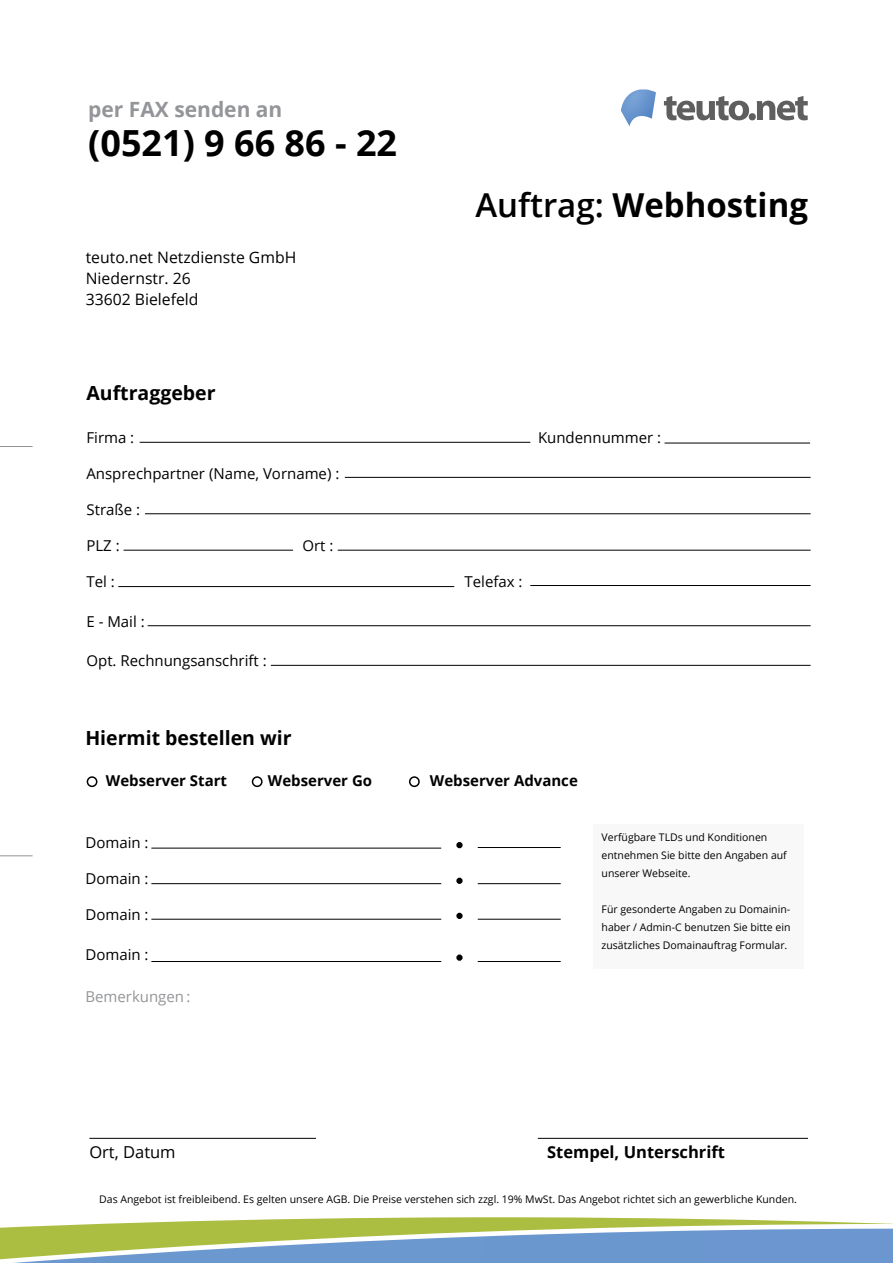
<style>
.page{position:relative;width:893px;height:1263px;background:#fff}
.page>*{position:absolute;margin:0;border:0;box-sizing:border-box;transform-origin:0 0}
.t1{font:700 36px "Open Sans";color:#000}
.t2{font:700 33px "Open Sans";color:#000}
.t3{font:700 21px "Open Sans";color:#939598}
.t4{font:700 19.5px "Open Sans";color:#000}
.t5{font:700 16.5px "Open Sans";color:#000}
.t6{font:16.5px "Open Sans";color:#000}
.t7{font:15.75px/21px "Open Sans";color:#000}
.t8{font:15px "Open Sans";color:#000}
.t9{font:700 15px "Open Sans";color:#000}
.t10{font:15px "Open Sans";color:#939598}
.t11{font:10.5px/18px "Open Sans";color:#000}
.s1{font-weight:600}
</style>
<div class="page">
<svg style="left:0;top:1217px;width:893px;height:46px;background:#9ab6a6"></svg>
<svg style="left:621px;top:89px;width:35px;height:37px"></svg>
<svg style="left:664px;top:96px;width:144px;height:24px"></svg>
<hr style="left:140px;top:442px;width:390px;height:1px;background:#000">
<hr style="left:345px;top:477px;width:466px;height:1px;background:#000">
<hr style="left:124px;top:550px;width:169px;height:1px;background:#000">
<hr style="left:145px;top:513px;width:666px;height:1px;background:#000">
<hr style="left:118px;top:586px;width:336px;height:1px;background:#000">
<hr style="left:148px;top:625px;width:663px;height:1px;background:#000">
<hr style="left:151px;top:848px;width:290px;height:1px;background:#000">
<hr style="left:151px;top:883px;width:290px;height:1px;background:#000">
<hr style="left:151px;top:919px;width:290px;height:1px;background:#000">
<hr style="left:478px;top:847px;width:83px;height:1px;background:#000">
<hr style="left:478px;top:883px;width:83px;height:1px;background:#000">
<hr style="left:478px;top:919px;width:83px;height:1px;background:#000">
<hr style="left:151px;top:961px;width:290px;height:1px;background:#000">
<hr style="left:478px;top:961px;width:83px;height:1px;background:#000">
<div style="left:87px;top:776px;width:10px;height:11px;border:2px solid #000;border-radius:50%"></div>
<div style="left:252px;top:776px;width:11px;height:11px;border:2px solid #000;border-radius:50%"></div>
<div style="left:409px;top:776px;width:11px;height:11px;border:2px solid #000;border-radius:50%"></div>
<div style="left:456px;top:842px;width:7px;height:6px;border:2px solid #000;border-radius:50%"></div>
<div style="left:456px;top:878px;width:7px;height:6px;border:2px solid #000;border-radius:50%"></div>
<div style="left:456px;top:913px;width:7px;height:6px;border:2px solid #000;border-radius:50%"></div>
<div style="left:456px;top:954px;width:7px;height:7px;border:2px solid #000;border-radius:50%"></div>
<hr style="left:0;top:446px;width:33px;height:1px;background:#939598">
<hr style="left:0;top:855px;width:33px;height:1px;background:#939598">
<hr style="left:271px;top:665px;width:540px;height:1px;background:#000">
<div style="left:593px;top:824px;width:211px;height:145px;background:#f8f8f9"></div>
<hr style="left:538px;top:1138px;width:270px;height:1px;background:#000">
<hr style="left:89px;top:1138px;width:227px;height:1px;background:#000">
<hr style="left:338px;top:550px;width:473px;height:1px;background:#000">
<hr style="left:530px;top:585px;width:281px;height:1px;background:#000">
<hr style="left:664px;top:443px;width:146px;height:1px;background:#000">
<h3 class="t3" style="left:88px;top:94px;width:196px">per FAX senden an</h3>
<h1 class="t1" style="left:88px;top:117px;width:310px">(0521) 9 66 86 - 22</h1>
<h3 class="t7" style="left:86px;top:246px;width:212px">teuto.net Netzdienste GmbH<br>Niedernstr. 26<br>33602 Bielefeld</h3>
<h2 class="t2" style="left:475px;top:182px;width:334px"><span class="s1">Auftrag:</span> Webhosting</h2>
<h3 class="t4" style="left:86px;top:379px;width:131px">Auftraggeber</h3>
<h3 class="t8" style="left:86px;top:427px;width:49px">Firma :</h3>
<h3 class="t8" style="left:538px;top:427px;width:125px">Kundennummer :</h3>
<h3 class="t8" style="left:86px;top:463px;width:254px">Ansprechpartner (Name, Vorname) :</h3>
<h3 class="t8" style="left:86px;top:499px;width:55px">Straße :</h3>
<h3 class="t8" style="left:86px;top:535px;width:35px">PLZ :</h3>
<h3 class="t8" style="left:302px;top:535px;width:32px">Ort :</h3>
<h3 class="t8" style="left:86px;top:571px;width:30px">Tel :</h3>
<h3 class="t8" style="left:464px;top:571px;width:60px">Telefax :</h3>
<h3 class="t8" style="left:86px;top:611px;width:60px">E - Mail :</h3>
<h3 class="t8" style="left:86px;top:651px;width:182px">Opt. Rechnungsanschrift :</h3>
<h3 class="t4" style="left:85px;top:724px;width:208px">Hiermit bestellen wir</h3>
<h3 class="t9" style="left:106px;top:770px;width:123px">Webserver Start</h3>
<h3 class="t9" style="left:268px;top:770px;width:106px">Webserver Go</h3>
<h3 class="t9" style="left:430px;top:770px;width:149px">Webserver Advance</h3>
<h3 class="t8" style="left:85px;top:833px;width:65px">Domain :</h3>
<h3 class="t8" style="left:85px;top:869px;width:65px">Domain :</h3>
<h3 class="t8" style="left:85px;top:905px;width:65px">Domain :</h3>
<h3 class="t8" style="left:85px;top:944px;width:65px">Domain :</h3>
<h3 class="t10" style="left:85px;top:986px;width:107px">Bemerkungen:</h3>
<p class="t11" style="left:602px;top:828px;width:187px">Verfügbare TLDs und Konditionen entnehmen Sie bitte den Angaben auf unserer Webseite.</p>
<p class="t11" style="left:602px;top:900px;width:190px;text-align:justify">Für gesonderte Angaben zu Domainin&shy;haber / Admin-C benutzen Sie bitte ein zusätzliches Domainauftrag Formular.</p>
<h3 class="t6" style="left:89px;top:1140px;width:88px">Ort, Datum</h3>
<h3 class="t5" style="left:547px;top:1140px;width:179px">Stempel, Unterschrift</h3>
<p class="t11" style="left:99px;top:1189px;width:699px">Das Angebot ist freibleibend. Es gelten unsere AGB. Die Preise verstehen sich zzgl. 19% MwSt. Das Angebot richtet sich an gewerbliche Kunden.</p>
</div>
